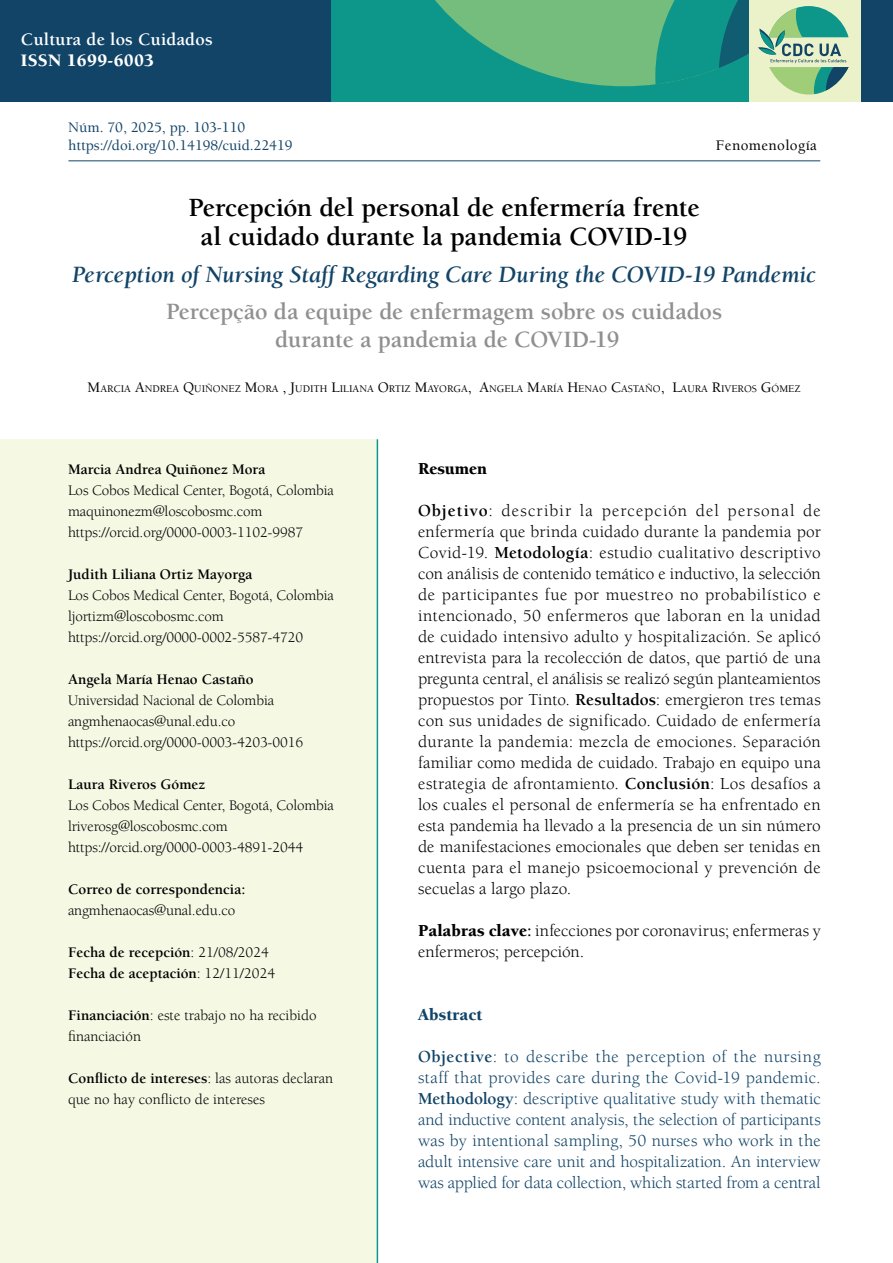
<style>
.page{position:relative;width:893px;height:1263px;background:#fff}
.page>*{position:absolute;margin:0;border:0;box-sizing:border-box;transform-origin:0 0}
.t1{font:700 27px/28.5px "Berkeley Std";letter-spacing:-.01em;color:#000;text-align:center}
.t2{font:700 24px/28.5px "Berkeley Std";letter-spacing:-.01em;color:#909090;text-align:center}
.t3{font:italic 700 24px "Berkeley Std";letter-spacing:-.01em;color:#124467}
.t4{font:700 18px "Berkeley Std";letter-spacing:.01em;color:#fff}
.t5{font:900 18px "Berkeley Std";letter-spacing:.01em;color:#fff}
.t6{font:17.25px/21px "Berkeley Std";letter-spacing:.005em;color:#000;text-align:justify}
.t7{font:17.25px/21px "Berkeley Std";letter-spacing:-.01em;color:#124467;text-align:justify}
.t8{font:900 17.25px "Berkeley Std";color:#124467}
.t9{font:900 17.25px "Berkeley Std";letter-spacing:.005em;color:#000}
.t10{font:15px/21px "Berkeley Std";letter-spacing:-.01em;color:#000}
.t11{font:700 15px/21px "Berkeley Std";color:#000}
.t12{font:500 15px/18px "Berkeley Std";color:#124467}
.t13{font:500 15px "Berkeley Std";letter-spacing:.025em;color:#000}
.t14{font:500 10.5px "Berkeley Std";color:#000}
.s1{font-size:15px}
.s2{font-weight:400}
.s3{font-weight:700}
.s4{font-weight:900}
</style>
<div class="page">
<div style="left:0;top:439px;width:377px;height:824px;background:#f5f9e4"></div>
<hr style="left:69px;top:160px;width:751px;height:1px;background:#124467">
<div style="left:0;top:0;width:331px;height:101px;background:#124467"></div>
<div style="left:331px;top:0;width:429px;height:101px;background:#0d978a"></div>
<div style="left:762px;top:0;width:131px;height:101px;background:#124467"></div>
<hr style="left:377px;top:439px;width:1px;height:824px;background:#0d978a">
<div style="left:749px;top:0;width:111px;height:101px;background:#ebf2c9"></div>
<svg style="left:435px;top:0;width:414px;height:95px"></svg>
<p class="t4" style="left:21px;top:29px;width:193px">Cultura de los Cuidados</p>
<p class="t5" style="left:21px;top:50px;width:135px">ISSN 1699-6003</p>
<p class="t12" style="left:68px;top:119px;width:226px">Núm. 70, 2025, pp. 103-110 https://doi.org/10.14198/cuid.22419</p>
<p class="t13" style="left:716px;top:137px;width:102px">Fenomenología</p>
<h1 class="t1" style="left:188px;top:194px;width:513px">Percepción del personal de enfermería frente al cuidado durante la pandemia COVID-19</h1>
<h2 class="t3" style="left:72px;top:261px;width:745px">Perception of Nursing Staff Regarding Care During the COVID-19 Pandemic</h2>
<h2 class="t2" style="left:166px;top:297px;width:558px">Percepção da equipe de enfermagem sobre os cuidados durante a pandemia de COVID-19</h2>
<p class="t14" style="left:88px;top:383px;width:715px"><span class="s1">M</span>ARCIA <span class="s1">A</span>NDREA <span class="s1">Q</span>UIÑONEZ <span class="s1">M</span>ORA <span class="s1">, J</span>UDITH <span class="s1">L</span>ILIANA <span class="s1">O</span>RTIZ <span class="s1">M</span>AYORGA<span class="s1">, A</span>NGELA <span class="s1">M</span>ARÍA <span class="s1">H</span>ENAO <span class="s1">C</span>ASTAÑO<span class="s1">, L</span>AURA <span class="s1">R</span>IVEROS <span class="s1">G</span>ÓMEZ</p>
<p class="t11" style="left:68px;top:459px;width:199px">Marcia Andrea Quiñonez Mora</p>
<p class="t10" style="left:68px;top:480px;width:267px">Los Cobos Medical Center, Bogotá, Colombia maquinonezm@loscobosmc.com https://orcid.org/0000-0003-1102-9987</p>
<p class="t11" style="left:68px;top:564px;width:186px">Judith Liliana Ortiz Mayorga</p>
<p class="t10" style="left:68px;top:585px;width:267px">Los Cobos Medical Center, Bogotá, Colombia ljortizm@loscobosmc.com https://orcid.org/0000-0002-5587-4720</p>
<p class="t11" style="left:68px;top:669px;width:187px">Angela María Henao Castaño</p>
<p class="t10" style="left:68px;top:690px;width:237px">Universidad Nacional de Colombia angmhenaocas@unal.edu.co https://orcid.org/0000-0003-4203-0016</p>
<p class="t11" style="left:68px;top:774px;width:139px">Laura Riveros Gómez</p>
<p class="t10" style="left:68px;top:795px;width:267px">Los Cobos Medical Center, Bogotá, Colombia lriverosg@loscobosmc.com https://orcid.org/0000-0003-4891-2044</p>
<p class="t11" style="left:68px;top:879px;width:179px">Correo de correspondencia:</p>
<p class="t10" style="left:68px;top:900px;width:169px">angmhenaocas@unal.edu.co</p>
<p class="t11" style="left:68px;top:942px;width:209px">Fecha de recepción<span class="s2">: 21/08/2024<br></span>Fecha de aceptación<span class="s2">: 12/11/2024</span></p>
<p class="t10" style="left:68px;top:1005px;width:250px"><span class="s3">Financiación</span>: este trabajo no ha recibido financiación</p>
<p class="t10" style="left:68px;top:1068px;width:267px"><span class="s3">Conflicto de intereses</span>: las autoras declaran que no hay conflicto de intereses</p>
<p class="t9" style="left:418px;top:459px;width:70px">Resumen</p>
<p class="t6" style="left:418px;top:500px;width:404px"><span class="s3">Objetivo</span>: describir la percepción del personal de enfermería que brinda cuidado durante la pandemia por Covid-19. <span class="s3">Metodología</span>: estudio cualitativo descriptivo con análisis de contenido temático e inductivo, la selección de participantes fue por muestreo no probabilístico e intencionado, 50 enfermeros que laboran en la unidad de cuidado intensivo adulto y hospitalización. Se aplicó entrevista para la recolección de datos, que partió de una pregunta central, el análisis se realizó según planteamientos propuestos por Tinto. <span class="s3">Resultados</span>: emergieron tres temas con sus unidades de significado. Cuidado de enfermería durante la pandemia: mezcla de emociones. Separación familiar como medida de cuidado. Trabajo en equipo una estrategia de afrontamiento. <span class="s3">Conclusión</span>: Los desafíos a los cuales el personal de enfermería se ha enfrentado en esta pandemia ha llevado a la presencia de un sin número de manifestaciones emocionales que deben ser tenidas en cuenta para el manejo psicoemocional y prevención de secuelas a largo plazo.</p>
<p class="t6" style="left:418px;top:920px;width:404px"><span class="s4">Palabras clave</span><span class="s3">:</span> infecciones por coronavirus; enfermeras y enfermeros; percepción.</p>
<p class="t8" style="left:418px;top:1005px;width:66px">Abstract</p>
<p class="t7" style="left:418px;top:1046px;width:404px"><span class="s3">Objective</span>: to describe the perception of the nursing staff that provides care during the Covid-19 pandemic.<br><span class="s3">Methodology</span>: descriptive qualitative study with thematic and inductive content analysis, the selection of participants was by intentional sampling, 50 nurses who work in the adult intensive care unit and hospitalization. An interview was applied for data collection, which started from a central</p>
</div>
